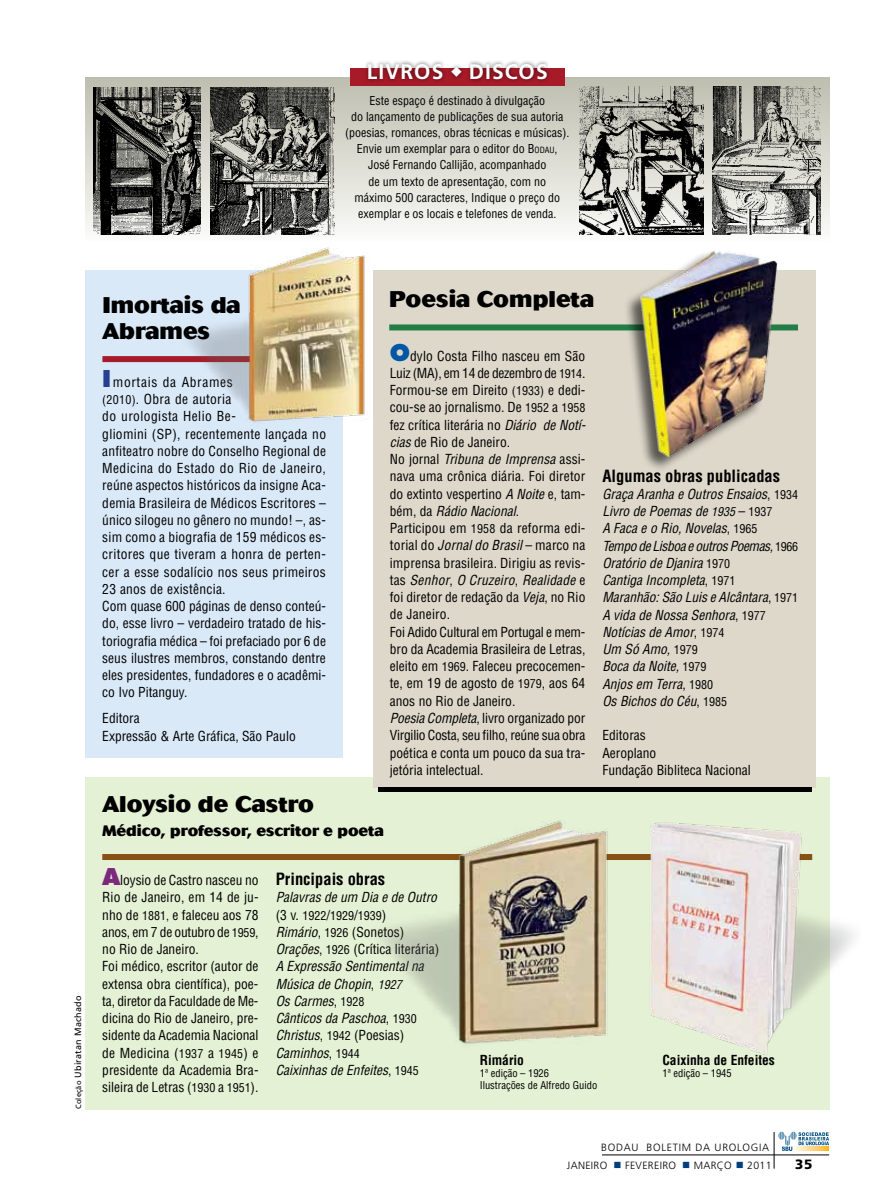
<style>
.page{position:relative;width:893px;height:1191px;background:#fff}
.page>*{position:absolute;margin:0;border:0;box-sizing:border-box;transform-origin:0 0}
.t1{font:800 22.5px/25.5px "Cosmos";color:#000}
.t2{font:700 21px "Frutiger LT Std";letter-spacing:.05em;color:#fff}
.t3{font:700 condensed 16.5px "Helvetica";color:#000}
.t4{font:800 15px "Cosmos";color:#000}
.t5{font:condensed 13.5px/17.2px "Helvetica";color:#000}
.t6{font:italic condensed 13.5px/17.2px "Helvetica";color:#000}
.t7{font:700 condensed 13.5px "Helvetica";color:#000}
.t8{font:900 13.5px "Frutiger LT Std";color:#000}
.t9{font:condensed 12px/16.2px "Helvetica LT Std";color:#000;text-align:center}
.t10{font:condensed 12px "Helvetica";color:#000}
.t11{font:condensed 10.5px/12px "Helvetica";color:#000}
.t12{font:300 10.5px/17.5px "Frutiger LT Std";letter-spacing:.07em;color:#000}
.t13{font:300 10.5px "Frutiger LT Std";letter-spacing:.03em;color:#000}
.t14{font:9px "Frutiger LT Std";letter-spacing:.025em;color:#000}
.s1{font-style:inherit}
.s2{font-size:8.4px}
.s3{font-size:7.5px}
.s4{font-family:"Futura";font-weight:800;font-stretch:normal;font-size:22.5px;color:#25408f}
.s5{font-size:12px}
.s6{font-family:"Futura";font-weight:800;font-stretch:normal;font-size:22.5px;color:#0057a5}
.s7{font-style:italic}
.s8{font-style:normal}
.s9{font-style:normal;font-size:12px}
.s10{font-family:"Futura";font-weight:800;font-stretch:normal;font-size:22.5px;color:#7c287d}
.s11{font-size:13.5px}
</style>
<div class="page">
<hr style="left:602px;top:1154px;width:227px;height:1px;background:#000">
<hr style="left:774px;top:1132px;width:1px;height:36px;background:#000">
<svg style="left:778px;top:1131px;width:51px;height:20px"></svg>
<div style="left:85px;top:777px;width:744px;height:332px;background:#e5f1d4"></div>
<div style="left:85px;top:270px;width:258px;height:488px;background:#dae9f8"></div>
<div style="left:374px;top:270px;width:442px;height:517px;background:#ded8ca"></div>
<div style="left:102px;top:356px;width:195px;height:6px;background:#a71b28"></div>
<div style="left:389px;top:324px;width:409px;height:6px;background:#227d46"></div>
<div style="left:85px;top:78px;width:744px;height:165px;background:linear-gradient(to bottom,#bdbdaf,#f8f8f5)"></div>
<div style="left:350px;top:69px;width:214px;height:17px;background:#a71b28"></div>
<div style="left:364px;top:60px;width:187px;height:23px;background:#000;opacity:.6"></div>
<img style="left:210px;top:87px;width:125px;height:126px">
<img style="left:94px;top:87px;width:107px;height:147px">
<img style="left:579px;top:86px;width:125px;height:148px">
<img style="left:712px;top:86px;width:109px;height:148px">
<div style="left:102px;top:854px;width:710px;height:6px;background:#875115"></div>
<div style="left:621px;top:248px;width:153px;height:222px;background:#000;opacity:.6"></div>
<img style="left:611px;top:234px;width:178px;height:231px">
<img style="left:172px;top:213px;width:223px;height:235px">
<img style="left:373px;top:776px;width:273px;height:268px">
<img style="left:628px;top:792px;width:226px;height:284px">
<hr style="left:378px;top:787px;width:434px;height:4px;background:#000">
<svg style="left:452px;top:67px;width:10px;height:10px"></svg>
<p class="t2" style="left:367px;top:59px;width:182px">LIVROS DISCOS</p>
<p class="t9" style="left:345px;top:92px;width:226px">Este espaço é destinado à divulgação<br>do lançamento de publicações de sua autoria (poesias, romances, obras técnicas e músicas).<br>Envie um exemplar para o editor do <span class="s1">B</span><span class="s2">ODAU</span>, José Fernando Callijão, acompanhado<br>de um texto de apresentação, com no<br>máximo 500 caracteres, Indique o preço do exemplar e os locais e telefones de venda.</p>
<p class="t14" style="left:73px;top:1109px;width:115px;rotate:-90deg"><span class="s3">Coleção</span> U biratan Machado</p>
<p class="t1" style="left:102px;top:293px;width:140px">Imortais da<br>Abrames</p>
<p class="t5" style="left:102px;top:373px;width:225px"><span class="s4">I</span>mortais da Abrames<br><span class="s5">(2010)</span>. Obra de autoria<br>do urologista Helio Be-<br>gliomini (SP), recentemente lançada no anfiteatro nobre do Conselho Regional de Medicina do Estado do Rio de Janeiro, reúne aspectos históricos da insigne Aca&shy;demia Brasileira de Médicos Escritores – único silogeu no gênero no mundo! –, as&shy;sim como a biografia de 159 médicos es&shy;critores que tiveram a honra de perten&shy;cer a esse sodalício nos seus primeiros 23 anos de existência.<br>Com quase 600 páginas de denso conteú&shy;do, esse livro – verdadeiro tratado de his&shy;toriografia médica – foi prefaciado por 6 de seus ilustres membros, constando dentre eles presidentes, fundadores e o acadêmi&shy;co Ivo Pitanguy.</p>
<p class="t5" style="left:102px;top:709px;width:195px">Editora<br>Expressão &amp; Arte Gráfica, São Paulo</p>
<p class="t1" style="left:389px;top:287px;width:206px">Poesia Completa</p>
<p class="t5" style="left:390px;top:347px;width:198px"><span class="s6">O</span>dylo Costa Filho nasceu em São Luiz (MA), em 14 de dezembro de <span class="s5">1914</span>.<br>Formou-se em Direito <span class="s5">(1933)</span> e dedi&shy;cou-se ao jornalismo. De <span class="s5">1952</span> a <span class="s5">1958 </span>fez crítica literária no <span class="s7">Diário de Notí&shy;cias</span> de Rio de Janeiro.<br>No jornal <span class="s7">Tribuna de Imprensa</span> assi&shy;nava uma crônica diária. Foi diretor do extinto vespertino <span class="s7">A Noite</span> e, tam&shy;bém, da <span class="s7">Rádio Nacional</span>.<br>Participou em <span class="s5">1958</span> da reforma edi&shy;torial do <span class="s7">Jornal do Brasil</span> – marco na imprensa brasileira. Dirigiu as revis&shy;tas <span class="s7">Senhor</span>, <span class="s7">O Cruzeiro</span>, <span class="s7">Realidade</span> e foi diretor de redação da <span class="s7">Veja</span>, no Rio de Janeiro.<br>Foi Adido Cultural em Portugal e mem&shy;bro da Academia Brasileira de Letras, eleito em <span class="s5">1969</span>. Faleceu precocemen&shy;te, em 19 de agosto de <span class="s5">1979</span>, aos 64 anos no Rio de Janeiro.<br><span class="s7">Poesia Completa</span>, livro organizado por Virgilio Costa, seu filho, reúne sua obra poética e conta um pouco da sua tra&shy;jetória intelectual.</p>
<p class="t1" style="left:102px;top:792px;width:213px">Aloysio de Castro</p>
<p class="t4" style="left:102px;top:822px;width:283px">Médico, professor, escritor e poeta</p>
<p class="t3" style="left:602px;top:465px;width:179px">Algumas obras publicadas</p>
<p class="t6" style="left:602px;top:485px;width:197px">Graça Aranha e Outros Ensaios<span class="s8">,</span> <span class="s9">1934<br></span>Livro de Poemas de <span class="s5">1935</span> <span class="s8">–</span> <span class="s9">1937<br></span>A Faca e o Rio, Novelas<span class="s8">,</span> <span class="s9">1965<br></span>Tempo de Lisboa e outros Poemas, <span class="s9">1966<br></span>Oratório de Djanira <span class="s9">1970<br></span>Cantiga Incompleta<span class="s8">,</span> <span class="s9">1971<br></span>Maranhão: São Luis e Alcântara<span class="s8">,</span> <span class="s9">1971<br></span>A vida de Nossa Senhora<span class="s8">,</span> <span class="s9">1977<br></span>Notícias de Amor<span class="s8">,</span> <span class="s9">1974<br></span>Um Só Amo, <span class="s9">1979<br></span>Boca da Noite, <span class="s9">1979<br></span>Anjos em Terra<span class="s8">,</span> <span class="s9">1980<br></span>Os Bichos do Céu<span class="s8">,</span> <span class="s9">1985</span></p>
<p class="t5" style="left:602px;top:726px;width:150px">Editoras<br>Aeroplano<br>Fundação Bibliteca Nacional</p>
<p class="t5" style="left:102px;top:871px;width:158px"><span class="s10">A</span>loysio de Castro nasceu no<br>Rio de Janeiro, em 14 de ju&shy;nho de <span class="s5">1881,</span> e faleceu aos 78 anos, em 7 de outubro de <span class="s5">1959</span>, no Rio de Janeiro.<br>Foi médico, escritor (autor de extensa obra científica), poe&shy;ta, diretor da Faculdade de Me&shy;dicina do Rio de Janeiro, pre&shy;sidente da Academia Nacional de Medicina (<span class="s5">1937</span> a <span class="s5">1945</span>) e presidente da Academia Bra&shy;sileira de Letras (<span class="s5">1930</span> a <span class="s5">1951</span>).</p>
<p class="t3" style="left:276px;top:868px;width:111px">Principais obras</p>
<p class="t6" style="left:276px;top:888px;width:163px">Palavras de um Dia e de Outro</p>
<p class="t10" style="left:276px;top:907px;width:112px"><span class="s11">(3 v.</span> 1922<span class="s11">/</span>1929<span class="s11">/</span>1939<span class="s11">)</span></p>
<p class="t6" style="left:276px;top:923px;width:165px">Rimário<span class="s8">,</span> <span class="s9">1926</span> <span class="s8">(Sonetos)<br></span>Orações<span class="s8">,</span> <span class="s9">1926</span> <span class="s8">(Crítica literária)<br></span>A Expressão Sentimental na<br>Música de Chopin<span class="s8">,</span> <span class="s5">1927<br></span>Os Carmes<span class="s8">,</span> <span class="s9">1928<br></span>Cânticos da Paschoa<span class="s8">,</span> <span class="s9">1930<br></span>Christus<span class="s8">,</span> <span class="s9">1942</span> <span class="s8">(Poesias)<br></span>Caminhos<span class="s8">,</span> <span class="s9">1944<br></span>Caixinhas de Enfeites<span class="s8">,</span> <span class="s9">1945</span></p>
<p class="t7" style="left:480px;top:1051px;width:46px">Rimário</p>
<p class="t11" style="left:480px;top:1067px;width:119px">1ª edição – 1926<br>Ilustrações de Alfredo Guido</p>
<p class="t7" style="left:662px;top:1051px;width:114px">Caixinha de Enfeites</p>
<p class="t11" style="left:662px;top:1067px;width:71px">1ª edição – 1945</p>
<p class="t12" style="left:567px;top:1138px;width:204px;text-indent:34px">BODAU BOLETIM DA UROLOGIA<br>JANEIRO</p>
<p class="t13" style="left:625px;top:1159px;width:53px">FEVEREIRO</p>
<p class="t13" style="left:694px;top:1159px;width:39px">MARÇO</p>
<p class="t13" style="left:747px;top:1159px;width:26px">2011</p>
<p class="t8" style="left:795px;top:1155px;width:19px">35</p>
</div>
